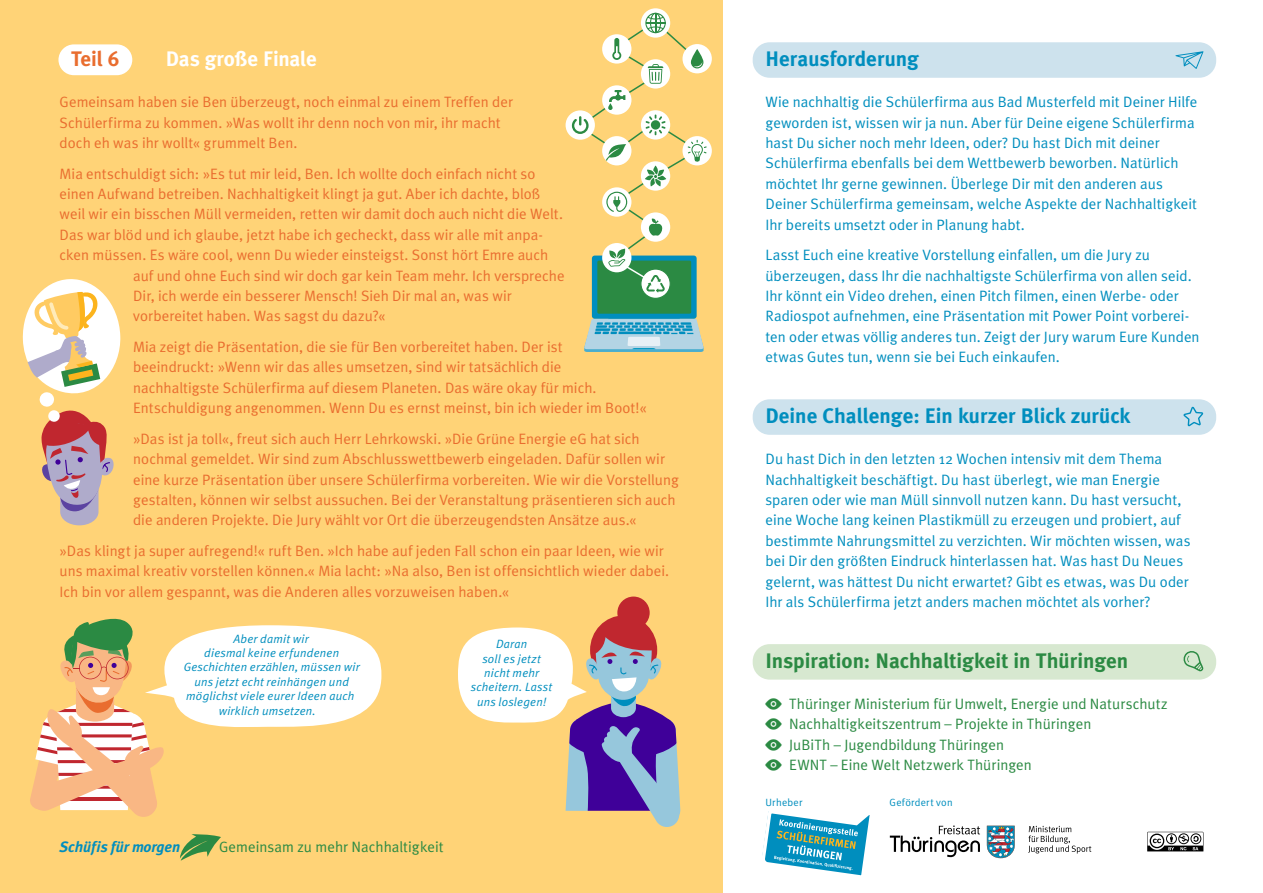
<style>
.page{position:relative;width:1263px;height:893px;background:#fff}
.page>*{position:absolute;margin:0;border:0;box-sizing:border-box;transform-origin:0 0}
.Überschrift_Challeng{font:700 21px "Meta Plus";color:#008ebe}
.Überschrift_Inspirat{font:700 21px "Meta Plus";color:#2b8a43}
.Überschrift{font:700 21px "Meta Plus";letter-spacing:-.01em;color:#fff}
.Teilnummer{font:700 21px "Meta Plus";color:#e96d2f}
.Challenge{font:15px/20.4px "Meta Plus";letter-spacing:.005em;color:#e96d2f}
.Challenge-2{font:15px/20.4px "Meta Plus";letter-spacing:.005em;color:#008ebe}
.Challenge-3{font:15px "Meta Plus";letter-spacing:.005em;color:#2b8a43}
.t1{font:italic 700 15px "Meta Plus";color:#008ebe}
.Challenge-4{font:italic 12px/14.4px "Meta Plus";letter-spacing:.02em;color:#008ebe;text-align:center}
.t2{font:10.5px "Meta Plus";letter-spacing:.015em;color:#008ebe}
</style>
<div class="page">
<div style="left:0;top:0;width:723px;height:893px;background:#ffd377"></div>
<svg style="left:180px;top:834px;width:41px;height:27px"></svg>
<svg style="left:1028px;top:826px;width:63px;height:28px"></svg>
<svg style="left:987px;top:826px;width:28px;height:32px"></svg>
<svg style="left:890px;top:825px;width:90px;height:32px"></svg>
<svg style="left:1147px;top:832px;width:56px;height:19px"></svg>
<svg style="left:762px;top:811px;width:108px;height:65px"></svg>
<div style="left:58px;top:44px;width:74px;height:31px;background:#fff;border-radius:15px"></div>
<div style="left:753px;top:42px;width:463px;height:36px;background:#cde2ed;border-radius:17px"></div>
<div style="left:753px;top:399px;width:463px;height:36px;background:#cde2ed;border-radius:17px"></div>
<div style="left:753px;top:644px;width:463px;height:36px;background:#d7e8d0;border-radius:17px"></div>
<svg style="left:1175px;top:51px;width:28px;height:18px"></svg>
<svg style="left:1183px;top:651px;width:21px;height:21px"></svg>
<svg style="left:1183px;top:407px;width:20px;height:19px"></svg>
<svg style="left:22px;top:279px;width:99px;height:246px"></svg>
<div style="left:592px;top:256px;width:105px;height:63px;background:#008ebe;border-radius:3px"></div>
<div style="left:597px;top:261px;width:94px;height:53px;background:#2b8a43;border-radius:2px"></div>
<svg style="left:584px;top:318px;width:120px;height:34px;background:#8dc4d4"></svg>
<div style="left:682px;top:136px;width:30px;height:29px;background:#fff;border-radius:50%"></div>
<svg style="left:641px;top:8px;width:29px;height:30px"></svg>
<div style="left:566px;top:110px;width:29px;height:30px;background:#fff;border-radius:50%"></div>
<div style="left:682px;top:44px;width:30px;height:29px;background:#fff;border-radius:50%"></div>
<svg style="left:641px;top:269px;width:29px;height:29px"></svg>
<div style="left:640px;top:268px;width:31px;height:31px;border:1px solid #2b8a43;border-radius:50%"></div>
<svg style="left:572px;top:13px;width:135px;height:280px"></svg>
<div style="left:617px;top:597px;width:33px;height:32px;background:#c0272f;border-radius:50%"></div>
<svg style="left:458px;top:618px;width:223px;height:209px"></svg>
<svg style="left:30px;top:618px;width:351px;height:199px"></svg>
<p class="Teilnummer" style="left:71px;top:47px;width:50px">Teil 6</p>
<p class="Überschrift_Challeng" style="left:765px;top:47px;width:155px">Herausforderung</p>
<p class="Challenge-2" style="left:765px;top:92px;width:433px">Wie nachhaltig die Schülerfirma aus Bad Musterfeld mit Deiner Hilfe geworden ist, wissen wir ja nun. Aber für Deine eigene Schülerfirma hast Du sicher noch mehr Ideen, oder? Du hast Dich mit deiner Schülerfirma ebenfalls bei dem Wettbewerb beworben. Natürlich möchtet Ihr gerne gewinnen. Überlege Dir mit den anderen aus Deiner Schülerfirma gemeinsam, welche Aspekte der Nachhaltigkeit Ihr bereits umsetzt oder in Planung habt.</p>
<p class="Challenge-2" style="left:765px;top:245px;width:436px">Lasst Euch eine kreative Vorstellung einfallen, um die Jury zu überzeugen, dass Ihr die nachhaltigste Schülerfirma von allen seid.<br>Ihr könnt ein Video drehen, einen Pitch filmen, einen Werbe- oder Radiospot aufnehmen, eine Präsentation mit Power Point vorberei&shy;ten oder etwas völlig anderes tun. Zeigt der Jury warum Eure Kunden etwas Gutes tun, wenn sie bei Euch einkaufen.</p>
<p class="Überschrift" style="left:166px;top:47px;width:152px">Das große Finale</p>
<p class="Challenge" style="left:60px;top:92px;width:455px">Gemeinsam haben sie Ben überzeugt, noch einmal zu einem Treffen der<br>Schülerfirma zu kommen. »Was wollt ihr denn noch von mir, ihr macht doch eh was ihr wollt« grummelt Ben.</p>
<p class="Challenge" style="left:60px;top:163px;width:478px">Mia entschuldigt sich: »Es tut mir leid, Ben. Ich wollte doch einfach nicht so</p>
<p class="Challenge" style="left:60px;top:183px;width:482px">einen Aufwand betreiben. Nachhaltigkeit klingt ja gut. Aber ich dachte, bloß</p>
<p class="Challenge" style="left:60px;top:204px;width:505px">weil wir ein bisschen Müll vermeiden, retten wir damit doch auch nicht die Welt.</p>
<p class="Challenge" style="left:60px;top:224px;width:485px">Das war blöd und ich glaube, jetzt habe ich gecheckt, dass wir alle mit anpa-</p>
<p class="Challenge" style="left:60px;top:245px;width:490px">cken müssen. Es wäre cool, wenn Du wieder einsteigst. Sonst hört Emre auch</p>
<p class="Challenge" style="left:133px;top:265px;width:433px">auf und ohne Euch sind wir doch gar kein Team mehr. Ich verspreche</p>
<p class="Challenge" style="left:133px;top:285px;width:380px">Dir, ich werde ein besserer Mensch! Sieh Dir mal an, was wir</p>
<p class="Challenge" style="left:133px;top:306px;width:254px">vorbereitet haben. Was sagst du dazu?«</p>
<p class="Challenge" style="left:133px;top:336px;width:515px">Mia zeigt die Präsentation, die sie für Ben vorbereitet haben. Der ist beeindruckt: »Wenn wir das alles umsetzen, sind wir tatsächlich die nachhaltigste Schülerfirma auf diesem Planeten. Das wäre okay für mich.<br>Entschuldigung angenommen. Wenn Du es ernst meinst, bin ich wieder im Boot!«</p>
<p class="Challenge" style="left:133px;top:428px;width:547px">»Das ist ja toll«, freut sich auch Herr Lehrkowski. »Die Grüne Energie eG hat sich nochmal gemeldet. Wir sind zum Abschlusswettbewerb eingeladen. Dafür sollen wir eine kurze Präsentation über unsere Schülerfirma vorbereiten. Wie wir die Vorstellung gestalten, können wir selbst aussuchen. Bei der Veranstaltung präsentieren sich auch die anderen Projekte. Die Jury wählt vor Ort die überzeugendsten Ansätze aus.«</p>
<p class="Challenge" style="left:60px;top:540px;width:611px">»Das klingt ja super aufregend!« ruft Ben. »Ich habe auf jeden Fall schon ein paar Ideen, wie wir uns maximal kreativ vorstellen können.« Mia lacht: »Na also, Ben ist offensichtlich wieder dabei.<br>Ich bin vor allem gespannt, was die Anderen alles vorzuweisen haben.«</p>
<p class="Challenge-4" style="left:471px;top:637px;width:83px">Daran<br>soll es jetzt nicht mehr scheitern. Lasst uns loslegen!</p>
<p class="Überschrift_Challeng" style="left:765px;top:404px;width:366px">Deine Challenge: Ein kurzer Blick zurück</p>
<p class="Challenge-2" style="left:765px;top:449px;width:427px">Du hast Dich in den letzten 12 Wochen intensiv mit dem Thema Nachhaltigkeit beschäftigt. Du hast überlegt, wie man Energie sparen oder wie man Müll sinnvoll nutzen kann. Du hast versucht, eine Woche lang keinen Plastikmüll zu erzeugen und probiert, auf bestimmte Nahrungsmittel zu verzichten. Wir möchten wissen, was bei Dir den größten Eindruck hinterlassen hat. Was hast Du Neues gelernt, was hättest Du nicht erwartet? Gibt es etwas, was Du oder Ihr als Schülerfirma jetzt anders machen möchtet als vorher?</p>
<p class="Challenge-4" style="left:233px;top:631px;width:77px">Aber damit wir</p>
<p class="Challenge-4" style="left:204px;top:645px;width:136px">diesmal keine erfundenen</p>
<p class="Challenge-4" style="left:184px;top:660px;width:177px">Geschichten erzählen, müssen wir</p>
<p class="Challenge-4" style="left:195px;top:674px;width:156px">uns jetzt echt reinhängen und</p>
<p class="Challenge-4" style="left:186px;top:689px;width:170px">möglichst viele eurer Ideen auch</p>
<p class="Challenge-4" style="left:219px;top:703px;width:99px">wirklich umsetzen.</p>
<p class="Überschrift_Inspirat" style="left:765px;top:649px;width:364px">Inspiration: Nachhaltigkeit in Thüringen</p>
<p class="Challenge-3" style="left:789px;top:695px;width:380px">Thüringer Ministerium für Umwelt, Energie und Naturschutz</p>
<p class="Challenge-3" style="left:789px;top:715px;width:304px">Nachhaltigkeitszentrum – Projekte in Thüringen</p>
<p class="Challenge-3" style="left:789px;top:736px;width:216px">JuBiTh – Jugendbildung Thüringen</p>
<p class="Challenge-3" style="left:789px;top:756px;width:244px">EWNT – Eine Welt Netzwerk Thüringen</p>
<p class="t1" style="left:60px;top:838px;width:122px">Schüfis für morgen</p>
<p class="Challenge-3" style="left:219px;top:838px;width:226px">Gemeinsam zu mehr Nachhaltigkeit</p>
<p class="t2" style="left:765px;top:796px;width:39px">Urheber</p>
<p class="t2" style="left:890px;top:796px;width:64px">Gefördert von</p>
</div>
